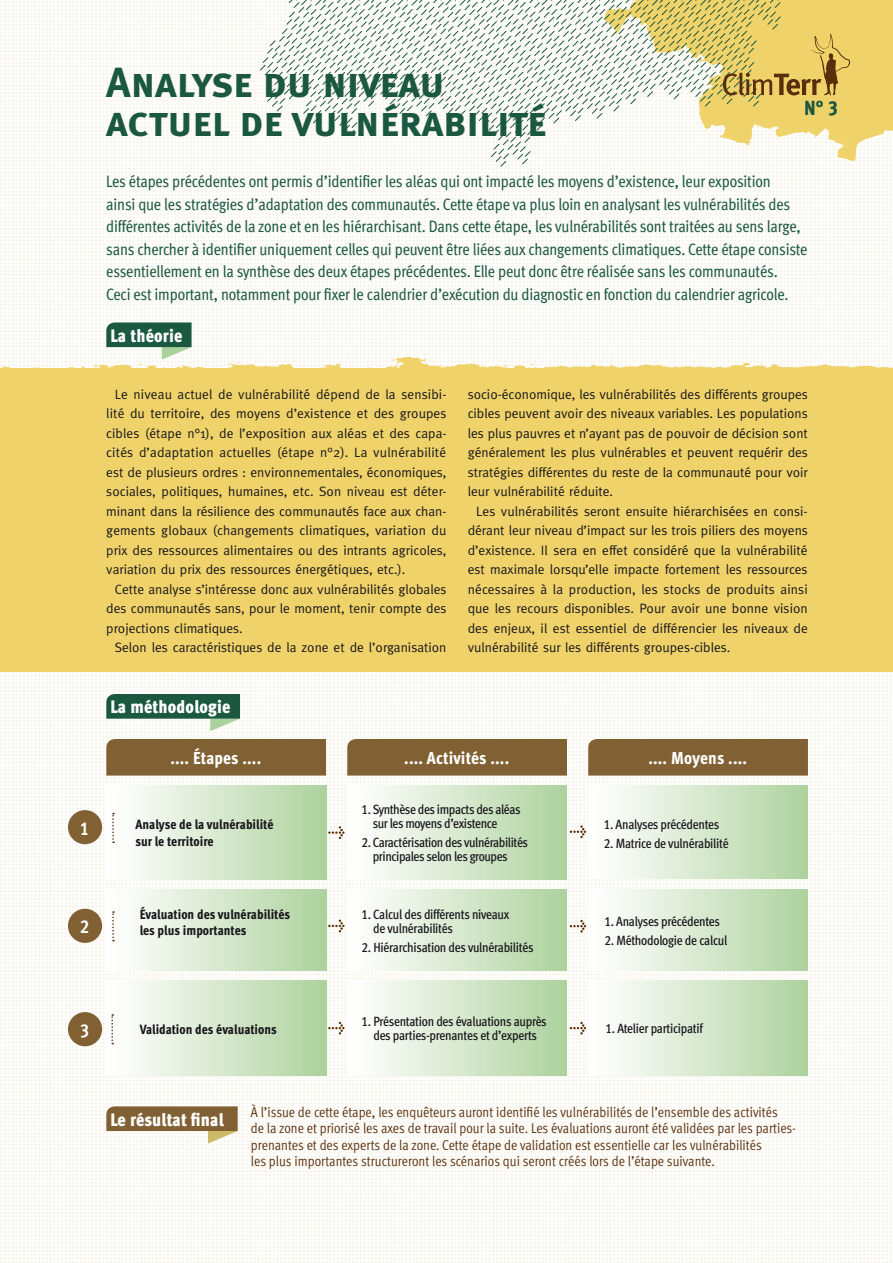
<style>
.page{position:relative;width:893px;height:1263px;background:#fff}
.page>*{position:absolute;margin:0;border:0;box-sizing:border-box;transform-origin:0 0}
.t1{font:42px/39px "Meta Bold Caps";color:#1b5840}
.t2{font:800 20.4px "Meta Cond";color:#1b5840}
.t3{font:18.9px "Meta Cond Bold LF";color:#fff}
.t4{font:900 18px "Meta Cond";letter-spacing:.01em;color:#fff}
.t5{font:800 17.4px "Meta Cond";letter-spacing:.01em;color:#fff}
.t6{font:16.5px/22.5px "Meta Cond";letter-spacing:-.01em;color:#1b5840}
.t7{font:14.25px/16.5px "Meta Cond Normal";color:#5a2e0b}
.t8{font:13.5px/19.5px "Meta";color:#1a171c;text-align:justify}
.t9{font:13.35px/14.2px "Meta Cond Medium LF";letter-spacing:-.025em;color:#1a171c}
.t10{font:13.35px/16px "Meta Cond Extra Bold LF";color:#1a171c}
.s1{font-family:"Meta Cond Extra Bold LF";font-weight:400}
</style>
<div class="page">
<img style="left:0;top:1px;width:893px;height:1262px">
<svg style="left:603px;top:0;width:290px;height:161px"></svg>
<div style="left:0;top:368px;width:893px;height:303px;background:#efd36a"></div>
<svg style="left:0;top:366px;width:20px;height:2px"></svg>
<svg style="left:33px;top:366px;width:7px;height:2px"></svg>
<svg style="left:319px;top:364px;width:23px;height:4px"></svg>
<svg style="left:224px;top:363px;width:72px;height:5px"></svg>
<svg style="left:381px;top:357px;width:512px;height:11px"></svg>
<svg style="left:169px;top:135px;width:361px;height:32px"></svg>
<svg style="left:106px;top:1px;width:672px;height:134px"></svg>
<svg style="left:171px;top:128px;width:362px;height:31px"></svg>
<svg style="left:109px;top:0;width:741px;height:128px"></svg>
<div style="left:106px;top:889px;width:220px;height:81px;background:linear-gradient(to right,#fff,#aed39f)"></div>
<div style="left:106px;top:739px;width:220px;height:36px;background:#816134"></div>
<div style="left:347px;top:739px;width:220px;height:36px;background:#816134"></div>
<div style="left:588px;top:739px;width:220px;height:36px;background:#816134"></div>
<div style="left:347px;top:889px;width:220px;height:81px;background:linear-gradient(to right,#fff,#aed39f)"></div>
<div style="left:588px;top:889px;width:220px;height:81px;background:linear-gradient(to right,#fff,#aed39f)"></div>
<div style="left:588px;top:785px;width:220px;height:94px;background:linear-gradient(to right,#fff,#aed39f)"></div>
<div style="left:588px;top:981px;width:220px;height:94px;background:linear-gradient(to right,#fff,#aed39f)"></div>
<div style="left:347px;top:785px;width:220px;height:95px;background:linear-gradient(to right,#fff,#aed39f)"></div>
<div style="left:347px;top:981px;width:220px;height:94px;background:linear-gradient(to right,#fff,#aed39f)"></div>
<div style="left:106px;top:785px;width:220px;height:94px;background:linear-gradient(to right,#fff,#aed39f)"></div>
<div style="left:106px;top:981px;width:220px;height:94px;background:linear-gradient(to right,#fff,#aed39f)"></div>
<div style="left:68px;top:810px;width:34px;height:34px;background:#816134;border-radius:50%"></div>
<div style="left:68px;top:909px;width:34px;height:34px;background:#816134;border-radius:50%"></div>
<div style="left:68px;top:1012px;width:34px;height:34px;background:#816134;border-radius:50%"></div>
<svg style="left:328px;top:826px;width:17px;height:13px"></svg>
<svg style="left:570px;top:825px;width:16px;height:13px"></svg>
<svg style="left:328px;top:919px;width:17px;height:13px"></svg>
<svg style="left:570px;top:920px;width:16px;height:12px"></svg>
<svg style="left:328px;top:1022px;width:17px;height:12px"></svg>
<svg style="left:570px;top:1022px;width:16px;height:12px"></svg>
<svg style="left:112px;top:813px;width:2px;height:30px"></svg>
<svg style="left:112px;top:911px;width:2px;height:30px"></svg>
<svg style="left:111px;top:1014px;width:2px;height:30px"></svg>
<svg style="left:65px;top:322px;width:143px;height:46px"></svg>
<svg style="left:106px;top:694px;width:134px;height:37px"></svg>
<svg style="left:106px;top:1106px;width:132px;height:37px"></svg>
<h1 class="t1" style="left:106px;top:62px;width:441px">Analyse du niveau actuel de vulnérabilité</h1>
<h2 class="t2" style="left:804px;top:96px;width:35px">N° <span class="s1">3</span></h2>
<p class="t6" style="left:106px;top:170px;width:703px">Les étapes précédentes ont permis d’identifier les aléas qui ont impacté les moyens d’existence, leur exposition<br>ainsi que les stratégies d’adaptation des communautés. Cette étape va plus loin en analysant les vulnérabilités des différentes activités de la zone et en les hiérarchisant. Dans cette étape, les vulnérabilités sont traitées au sens large, sans chercher à identifier uniquement celles qui peuvent être liées aux changements climatiques. Cette étape consiste essentiellement en la synthèse des deux étapes précédentes. Elle peut donc être réalisée sans les communautés.<br>Ceci est important, notamment pour fixer le calendrier d’exécution du diagnostic en fonction du calendrier agricole.</p>
<h3 class="t4" style="left:111px;top:325px;width:73px">La théorie</h3>
<h3 class="t3" style="left:80px;top:817px;width:11px">1</h3>
<h3 class="t3" style="left:80px;top:915px;width:11px">2</h3>
<p class="t8" style="left:106px;top:384px;width:342px;text-indent:9px">Le niveau actuel de vulnérabilité dépend de la sensibi&shy;lité du territoire, des moyens d’existence et des groupes cibles (étape n°1), de l’exposition aux aléas et des capa&shy;cités d’adaptation actuelles (étape n°2). La vulnérabilité est de plusieurs ordres : environnementales, économiques, sociales, politiques, humaines, etc. Son niveau est déter&shy;minant dans la résilience des communautés face aux chan&shy;gements globaux (changements climatiques, variation du prix des ressources alimentaires ou des intrants agricoles, variation du prix des ressources énergétiques, etc.).</p>
<p class="t8" style="left:106px;top:579px;width:342px;text-indent:9px">Cette analyse s’intéresse donc aux vulnérabilités globales des communautés sans, pour le moment, tenir compte des projections climatiques.</p>
<p class="t8" style="left:115px;top:638px;width:333px">Selon les caractéristiques de la zone et de l’organisation</p>
<h3 class="t4" style="left:111px;top:696px;width:121px">La méthodologie</h3>
<p class="t8" style="left:468px;top:384px;width:342px">socio-économique, les vulnérabilités des différents groupes cibles peuvent avoir des niveaux variables. Les populations les plus pauvres et n’ayant pas de pouvoir de décision sont généralement les plus vulnérables et peuvent requérir des stratégies différentes du reste de la communauté pour voir leur vulnérabilité réduite.</p>
<p class="t8" style="left:468px;top:501px;width:342px;text-indent:9px">Les vulnérabilités seront ensuite hiérarchisées en consi&shy;dérant leur niveau d’impact sur les trois piliers des moyens d’existence. Il sera en effet considéré que la vulnérabilité est maximale lorsqu’elle impacte fortement les ressources nécessaires à la production, les stocks de produits ainsi que les recours disponibles. Pour avoir une bonne vision des enjeux, il est essentiel de différencier les niveaux de vulnérabilité sur les différents groupes-cibles.</p>
<p class="t5" style="left:170px;top:747px;width:92px">.... Étapes ....</p>
<p class="t5" style="left:404px;top:747px;width:107px">.... Activités ....</p>
<p class="t5" style="left:648px;top:747px;width:100px">.... Moyens ....</p>
<p class="t10" style="left:135px;top:817px;width:140px">Analyse de la vulnérabilité sur le territoire</p>
<p class="t10" style="left:140px;top:906px;width:152px">Évaluation des vulnérabilités les plus importantes</p>
<p class="t9" style="left:373px;top:802px;width:149px;text-indent:-11px">1. Synthèse des impacts des aléas sur les moyens d’existence</p>
<p class="t9" style="left:373px;top:835px;width:157px;text-indent:-11px">2. Caractérisation des vulnérabilités principales selon les groupes</p>
<p class="t9" style="left:373px;top:907px;width:138px;text-indent:-12px">1. Calcul des différents niveaux de vulnérabilités</p>
<p class="t9" style="left:361px;top:940px;width:174px">2. Hiérarchisation des vulnérabilités</p>
<p class="t9" style="left:604px;top:817px;width:117px">1. Analyses précédentes</p>
<p class="t9" style="left:604px;top:836px;width:126px">2. Matrice de vulnérabilité</p>
<p class="t9" style="left:604px;top:914px;width:117px">1. Analyses précédentes</p>
<p class="t9" style="left:604px;top:933px;width:124px">2. Méthodologie de calcul</p>
<h3 class="t3" style="left:80px;top:1019px;width:11px">3</h3>
<p class="t10" style="left:140px;top:1021px;width:139px">Validation des évaluations</p>
<p class="t9" style="left:361px;top:1014px;width:187px;text-align:center">1. Présentation des évaluations auprès des parties-prenantes et d’experts</p>
<p class="t9" style="left:605px;top:1021px;width:99px">1. Atelier participatif</p>
<h3 class="t4" style="left:111px;top:1108px;width:115px">Le résultat final</h3>
<p class="t7" style="left:251px;top:1103px;width:547px">À l’issue de cette étape, les enquêteurs auront identifié les vulnérabilités de l’ensemble des activités<br>de la zone et priorisé les axes de travail pour la suite. Les évaluations auront été validées par les parties&shy;prenantes et des experts de la zone. Cette étape de validation est essentielle car les vulnérabilités<br>les plus importantes structureront les scénarios qui seront créés lors de l’étape suivante.</p>
</div>
